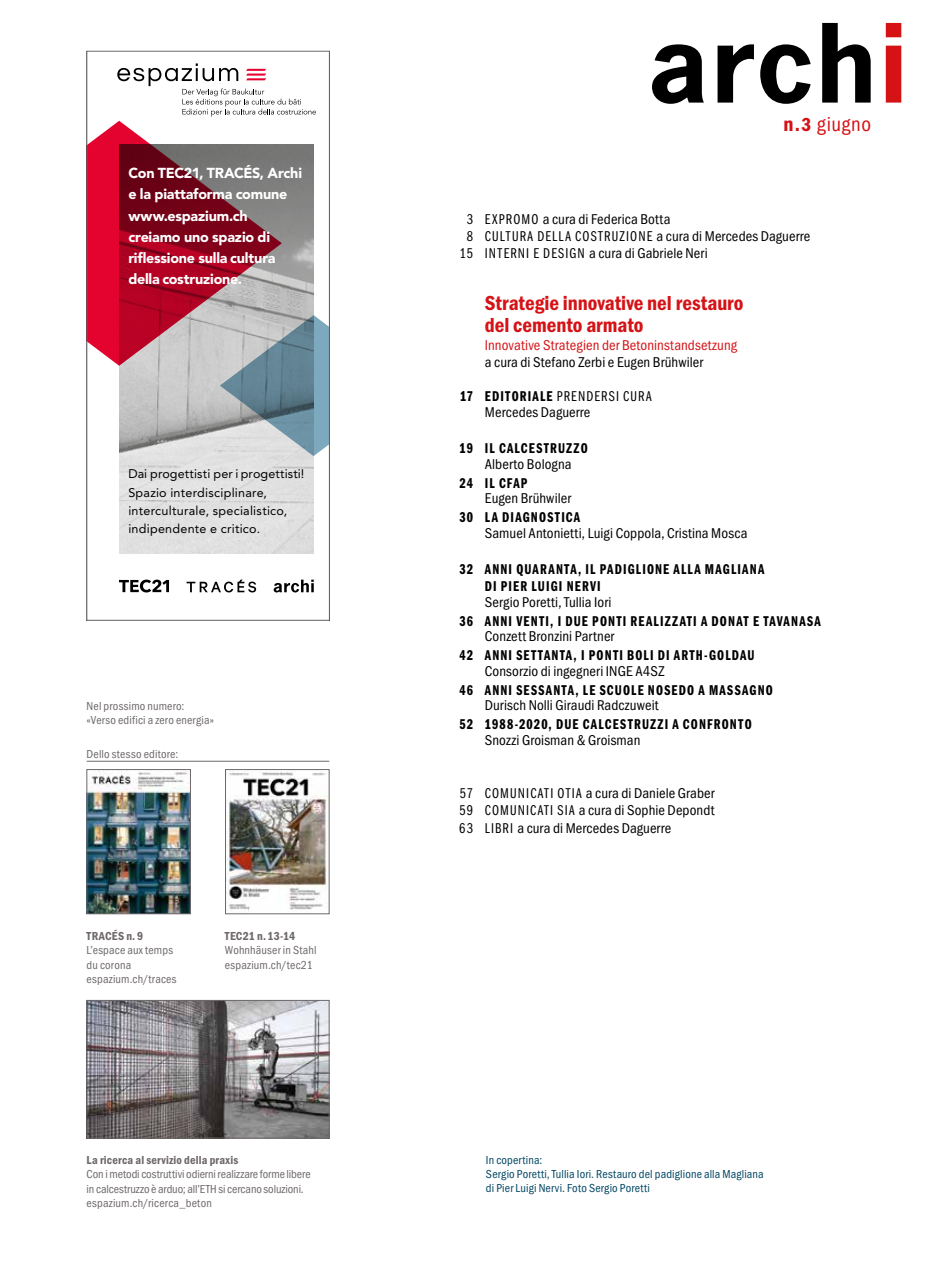
<style>
.page{position:relative;width:936px;height:1276px;background:#fff}
.page>*{position:absolute;margin:0;border:0;box-sizing:border-box;transform-origin:0 0}
.t1{font:21px/22.5px "ITC Franklin Gothic Std Dm Cd";color:#d51317}
.t2{font:condensed 21px "ITC Franklin Gothic Std";letter-spacing:.025em;color:#d51317}
.t3{font:condensed 14.7px/17.2px "ITC Franklin Gothic Std";letter-spacing:.005em;color:#000;text-align:justify}
.t4{font:14.7px/17.2px "ITC Franklin Gothic Std Dm Cp";letter-spacing:.08em;color:#000}
.t5{font:14.7px "ITC Franklin Gothic Std Bk Cp";letter-spacing:.085em;color:#000}
.t6{font:condensed 14.7px "ITC Franklin Gothic Std";letter-spacing:.01em;color:#d51317}
.t7{font:900 14.4px/21.1px "Avenir LT Std";letter-spacing:-.015em;color:#fff}
.t8{font:12.45px/18.1px "Avenir LT Std";letter-spacing:.02em;color:#000}
.t9{font:condensed 12px/14.4px "ITC Franklin Gothic Std";letter-spacing:.01em;color:#6e686b}
.t10{font:condensed 12px/14.4px "ITC Franklin Gothic Std";letter-spacing:.015em;color:#004563}
.t11{font:12px "ITC Franklin Gothic Std Dm Cd";letter-spacing:.015em;color:#6e686b}
.s1{font-family:"ITC Franklin Gothic Std Dm Cd";font-stretch:normal}
.s2{font-family:"ITC Franklin Gothic Std Dm Cd";font-stretch:normal;font-size:19.5px}
.s3{font-family:"ITC Franklin Gothic Std Bk Cp";font-stretch:normal}
.s4{font-family:"ITC Franklin Gothic Std";font-stretch:condensed}
.s5{font-family:"ITC Franklin Gothic Std Dm Cp"}
</style>
<div class="page">
<svg style="left:652px;top:44px;width:52px;height:60px"></svg>
<svg style="left:717px;top:44px;width:37px;height:59px"></svg>
<svg style="left:760px;top:44px;width:50px;height:60px"></svg>
<svg style="left:822px;top:23px;width:48px;height:80px"></svg>
<svg style="left:885px;top:23px;width:16px;height:80px"></svg>
<img style="left:119px;top:144px;width:195px;height:410px">
<svg style="left:117px;top:63px;width:199px;height:54px"></svg>
<svg style="left:89px;top:121px;width:193px;height:245px;background:#ab485b"></svg>
<svg style="left:119px;top:579px;width:50px;height:13px"></svg>
<svg style="left:186px;top:579px;width:70px;height:13px"></svg>
<svg style="left:274px;top:579px;width:40px;height:13px"></svg>
<svg style="left:220px;top:315px;width:107px;height:141px;background:#93a6b0"></svg>
<img style="left:89px;top:1002px;width:238px;height:134px">
<div style="left:87px;top:1000px;width:242px;height:138px;border:1px solid #6e686b"></div>
<img style="left:227px;top:771px;width:100px;height:141px">
<div style="left:225px;top:769px;width:104px;height:145px;border:1px solid #6e686b"></div>
<img style="left:89px;top:771px;width:100px;height:141px">
<div style="left:87px;top:769px;width:104px;height:145px;border:1px solid #6e686b"></div>
<hr style="left:87px;top:761px;width:242px;height:1px;background:#6e686b">
<p class="t7" style="left:128px;top:163px;width:175px">Con TEC21, TRACÉS, Archi e la piattaforma comune www.espazium.ch creiamo uno spazio di riflessione sulla cultura della costruzione.</p>
<p class="t8" style="left:128px;top:465px;width:177px">Dai progettisti per i progettisti!<br>Spazio interdisciplinare, interculturale, specialistico, indipendente e critico.</p>
<p class="t9" style="left:87px;top:699px;width:129px">Nel prossimo numero: «Verso edifici a zero energia»</p>
<p class="t9" style="left:87px;top:747px;width:93px">Dello stesso editore:</p>
<p class="t11" style="left:87px;top:929px;width:58px">TRACÉS n. 9</p>
<p class="t9" style="left:87px;top:943px;width:91px">L’espace aux temps du corona espazium.ch/traces</p>
<p class="t11" style="left:225px;top:929px;width:72px">TEC21 n.13-14</p>
<p class="t9" style="left:225px;top:943px;width:93px">Wohnhäuser in Stahl espazium.ch/tec21</p>
<p class="t11" style="left:87px;top:1153px;width:153px">La ricerca al servizio della praxis</p>
<p class="t9" style="left:87px;top:1167px;width:225px">Con i metodi costruttivi odierni realizzare forme libere in calcestruzzo è arduo; all’ETH si cercano soluzioni. espazium.ch/ricerca_beton</p>
<h1 class="t2" style="left:783px;top:112px;width:89px"><span class="s1">n.</span><span class="s2">3</span> giugno</h1>
<p class="t3" style="left:467px;top:210px;width:205px"><span class="s3">3 EXPROMO</span> a cura di Federica Botta</p>
<p class="t5" style="left:467px;top:228px;width:345px">8 CULTURA DELLA COSTRUZIONE <span class="s4">a cura di Mercedes Daguerre</span></p>
<p class="t3" style="left:460px;top:245px;width:249px"><span class="s3">15 INTERNI E DESIGN</span> a cura di Gabriele Neri</p>
<h1 class="t1" style="left:485px;top:292px;width:260px">Strategie innovative nel restauro del cemento armato</h1>
<p class="t6" style="left:485px;top:336px;width:254px">Innovative Strategien der Betoninstandsetzung</p>
<p class="t3" style="left:485px;top:353px;width:220px">a cura di Stefano Zerbi e Eugen Brühwiler</p>
<p class="t5" style="left:460px;top:388px;width:193px"><span class="s5">17 EDITORIALE</span> PRENDERSI CURA</p>
<p class="t3" style="left:485px;top:404px;width:107px">Mercedes Daguerre</p>
<p class="t4" style="left:459px;top:440px;width:130px">19 IL CALCESTRUZZO</p>
<p class="t3" style="left:485px;top:455px;width:88px">Alberto Bologna</p>
<p class="t4" style="left:459px;top:474px;width:69px">24 IL CFAP</p>
<p class="t3" style="left:485px;top:490px;width:88px">Eugen Brühwiler</p>
<p class="t4" style="left:459px;top:509px;width:122px">30 LA DIAGNOSTICA</p>
<p class="t3" style="left:485px;top:524px;width:264px">Samuel Antonietti, Luigi Coppola, Cristina Mosca</p>
<p class="t4" style="left:485px;top:560px;width:281px;text-indent:-25px">32 ANNI QUARANTA, IL PADIGLIONE ALLA MAGLIANA<br>DI PIER LUIGI NERVI</p>
<p class="t3" style="left:485px;top:593px;width:128px">Sergio Poretti, Tullia Iori</p>
<p class="t4" style="left:459px;top:612px;width:363px">36 ANNI VENTI, I DUE PONTI REALIZZATI A DONAT E TAVANASA</p>
<p class="t3" style="left:485px;top:628px;width:131px">Conzett Bronzini Partner</p>
<p class="t4" style="left:459px;top:647px;width:296px">42 ANNI SETTANTA, I PONTI BOLI DI ARTH-GOLDAU</p>
<p class="t3" style="left:485px;top:662px;width:181px">Consorzio di ingegneri INGE A4SZ</p>
<p class="t4" style="left:459px;top:681px;width:315px">46 ANNI SESSANTA, LE SCUOLE NOSEDO A MASSAGNO</p>
<p class="t3" style="left:485px;top:697px;width:175px">Durisch Nolli Giraudi Radczuweit</p>
<p class="t4" style="left:459px;top:716px;width:294px">52 1988-2020, DUE CALCESTRUZZI A CONFRONTO</p>
<p class="t3" style="left:485px;top:731px;width:157px">Snozzi Groisman &amp; Groisman</p>
<p class="t3" style="left:459px;top:785px;width:257px"><span class="s3">57 COMUNICATI OTIA</span> a cura di Daniele Graber <span class="s3">59 COMUNICATI SIA</span> a cura di Sophie Depondt <span class="s3">63 LIBRI</span> a cura di Mercedes Daguerre</p>
<p class="t10" style="left:486px;top:1152px;width:279px">In copertina:<br>Sergio Poretti, Tullia Iori. Restauro del padiglione alla Magliana di Pier Luigi Nervi. Foto Sergio Poretti</p>
</div>
